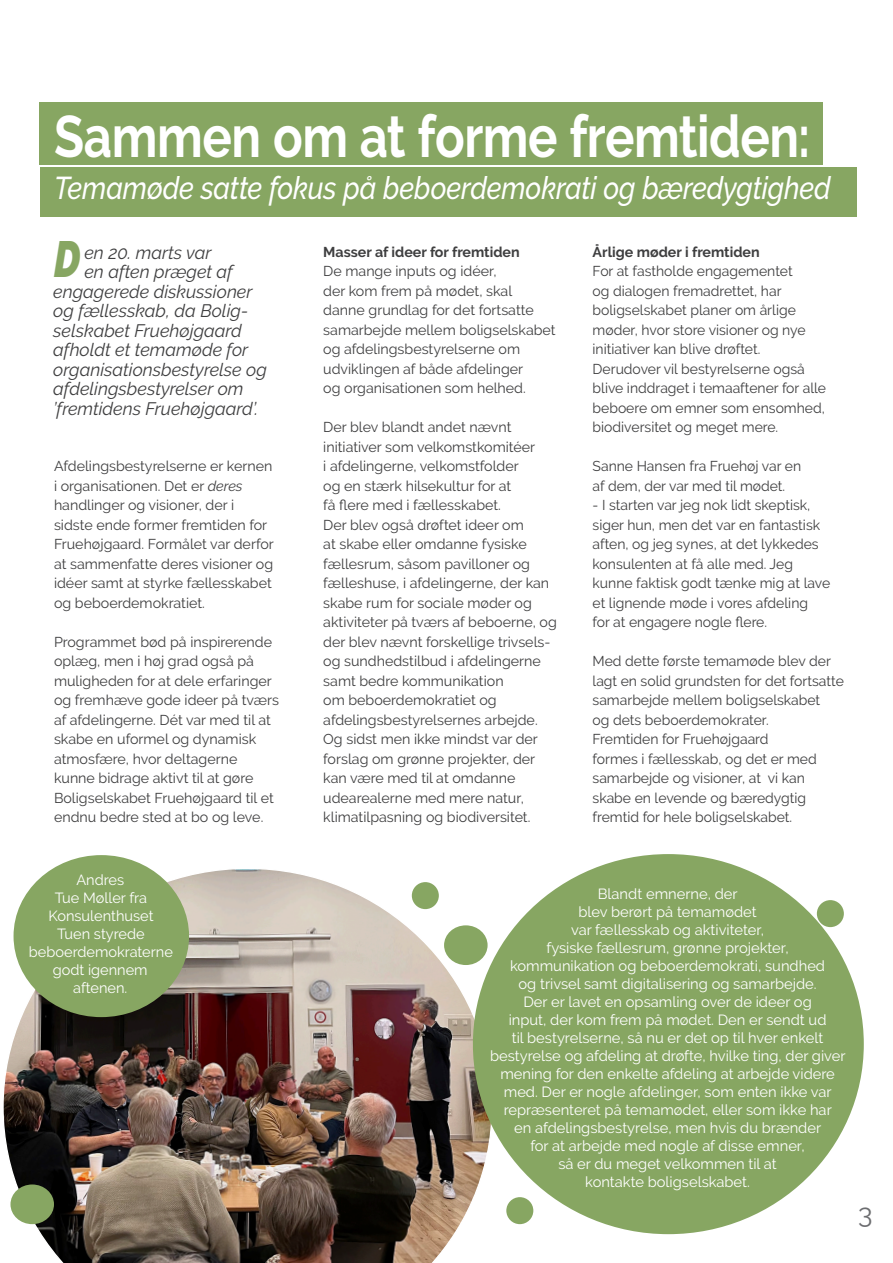
<style>
.page{position:relative;width:893px;height:1263px;background:#fff}
.page>*{position:absolute;margin:0;border:0;box-sizing:border-box;transform-origin:0 0}
.t1{font:700 58.5px "Raleway";letter-spacing:-.01em;color:#fff;scale:.84 1}
.Address{font:italic 900 50.7px "Raleway";color:#87a662;scale:.75 1}
.t2{font:italic 500 31.5px "Raleway";letter-spacing:-.005em;color:#fff;scale:.87 1}
.Address-2{font:27px "Raleway";color:#6c6d70}
.Address-3{font:italic 18px/19.5px "Raleway";color:#3e3e3f}
.Address-4{font:14.7px/18px "Raleway";color:#fff;text-align:center}
.Address-5{font:14.25px/19.5px "Raleway";color:#3e3e3f}
.Address-6{font:700 14.25px "Raleway";color:#3e3e3f}
.s1{font-style:italic}
</style>
<div class="page">
<div style="left:40px;top:167px;width:816px;height:49px;background:#87a662"></div>
<div style="left:40px;top:102px;width:783px;height:62px;background:#87a662"></div>
<img style="left:3px;top:868px;width:490px;height:395px">
<div style="left:473px;top:854px;width:391px;height:380px;background:#87a662;border-radius:50%"></div>
<div style="left:14px;top:855px;width:175px;height:162px;background:#87a662;border-radius:50%"></div>
<div style="left:444px;top:925px;width:44px;height:40px;background:#87a662;border-radius:50%"></div>
<div style="left:10px;top:1184px;width:44px;height:40px;background:#87a662;border-radius:50%"></div>
<div style="left:817px;top:900px;width:27px;height:27px;background:#87a662;border-radius:50%"></div>
<div style="left:412px;top:882px;width:27px;height:27px;background:#87a662;border-radius:50%"></div>
<div style="left:506px;top:1197px;width:27px;height:27px;background:#87a662;border-radius:50%"></div>
<p class="t1" style="left:54px;top:103px;width:902px">Sammen om at forme fremtiden:</p>
<p class="t2" style="left:54px;top:170px;width:894px">Temamøde satte fokus på beboerdemokrati og bæredygtighed</p>
<p class="Address" style="left:54px;top:230px;width:36px">D</p>
<p class="Address-3" style="left:84px;top:242px;width:129px">en 20. marts var</p>
<p class="Address-3" style="left:84px;top:262px;width:150px">en aften præget af</p>
<p class="Address-3" style="left:53px;top:281px;width:201px">engagerede diskussioner</p>
<p class="Address-3" style="left:53px;top:301px;width:196px">og fællesskab, da Bolig-</p>
<p class="Address-3" style="left:53px;top:320px;width:215px">selskabet Fruehøjgaard afholdt et temamøde for organisationsbestyrelse og afdelingsbestyrelser om ’fremtidens Fruehøjgaard’.</p>
<p class="Address-5" style="left:54px;top:456px;width:221px">Afdelingsbestyrelserne er kernen i organisationen. Det er <span class="s1">deres </span>handlinger og visioner, der i sidste ende former fremtiden for<br>Fruehøjgaard. Formålet var derfor at sammenfatte deres visioner og idéer samt at styrke fællesskabet og beboerdemokratiet.</p>
<p class="Address-5" style="left:54px;top:632px;width:227px">Programmet bød på inspirerende oplæg, men i høj grad også på muligheden for at dele erfaringer og fremhæve gode ideer på tværs af afdelingerne. Dét var med til at skabe en uformel og dynamisk atmosfære, hvor deltagerne kunne bidrage aktivt til at gøre<br>Boligselskabet Fruehøjgaard til et endnu bedre sted at bo og leve.</p>
<p class="Address-6" style="left:323px;top:243px;width:198px">Masser af ideer for fremtiden</p>
<p class="Address-5" style="left:323px;top:261px;width:234px">De mange inputs og idéer,<br>der kom frem på mødet, skal danne grundlag for det fortsatte samarbejde mellem boligselskabet og afdelingsbestyrelserne om udviklingen af både afdelinger<br>og organisationen som helhed.</p>
<p class="Address-5" style="left:323px;top:417px;width:213px">Der blev blandt andet nævnt initiativer som velkomstkomitéer i afdelingerne, velkomstfolder og en stærk hilsekultur for at<br>få flere med i fællesskabet.</p>
<p class="Address-5" style="left:323px;top:515px;width:235px">Der blev også drøftet ideer om<br>at skabe eller omdanne fysiske fællesrum, såsom pavilloner og fælleshuse, i afdelingerne, der kan skabe rum for sociale møder og aktiviteter på tværs af beboerne, og der blev nævnt forskellige trivsels&shy;og sundhedstilbud i afdelingerne samt bedre kommunikation<br>om beboerdemokratiet og afdelingsbestyrelsernes arbejde.<br>Og sidst men ikke mindst var der forslag om grønne projekter, der kan være med til at omdanne udearealerne med mere natur, klimatilpasning og biodiversitet.</p>
<p class="Address-6" style="left:593px;top:243px;width:169px">Årlige møder i fremtiden</p>
<p class="Address-5" style="left:593px;top:261px;width:215px">For at fastholde engagementet og dialogen fremadrettet, har boligselskabet planer om årlige møder, hvor store visioner og nye initiativer kan blive drøftet.</p>
<p class="Address-5" style="left:593px;top:359px;width:235px">Derudover vil bestyrelserne også blive inddraget i temaaftener for alle beboere om emner som ensomhed, biodiversitet og meget mere.</p>
<p class="Address-5" style="left:593px;top:456px;width:210px">Sanne Hansen fra Fruehøj var en af dem, der var med til mødet.</p>
<p class="Address-5" style="left:593px;top:495px;width:239px">- I starten var jeg nok lidt skeptisk, siger hun, men det var en fantastisk aften, og jeg synes, at det lykkedes konsulenten at få alle med. Jeg kunne faktisk godt tænke mig at lave et lignende møde i vores afdeling<br>for at engagere nogle flere.</p>
<p class="Address-5" style="left:593px;top:651px;width:253px">Med dette første temamøde blev der lagt en solid grundsten for det fortsatte samarbejde mellem boligselskabet<br>og dets beboerdemokrater.<br>Fremtiden for Fruehøjgaard<br>formes i fællesskab, og det er med samarbejde og visioner, at vi kan skabe en levende og bæredygtig fremtid for hele boligselskabet.</p>
<p class="Address-4" style="left:29px;top:871px;width:146px">Andres<br>Tue Møller fra<br>Konsulenthuset<br>Tuen styrede beboerdemokraterne godt igennem aftenen.</p>
<p class="Address-4" style="left:510px;top:885px;width:316px">Blandt emnerne, der<br>blev berørt på temamødet<br>var fællesskab og aktiviteter,<br>fysiske fællesrum, grønne projekter, kommunikation og beboerdemokrati, sundhed og trivsel samt digitalisering og samarbejde.</p>
<p class="Address-4" style="left:490px;top:993px;width:357px">Der er lavet en opsamling over de ideer og<br>input, der kom frem på mødet. Den er sendt ud<br>til bestyrelserne, så nu er det op til hver enkelt bestyrelse og afdeling at drøfte, hvilke ting, der giver mening for den enkelte afdeling at arbejde videre med. Der er nogle afdelinger, som enten ikke var repræsenteret på temamødet, eller som ikke har<br>en afdelingsbestyrelse, men hvis du brænder<br>for at arbejde med nogle af disse emner,<br>så er du meget velkommen til at<br>kontakte boligselskabet.</p>
<p class="Address-2" style="left:858px;top:1198px;width:16px">3</p>
</div>
